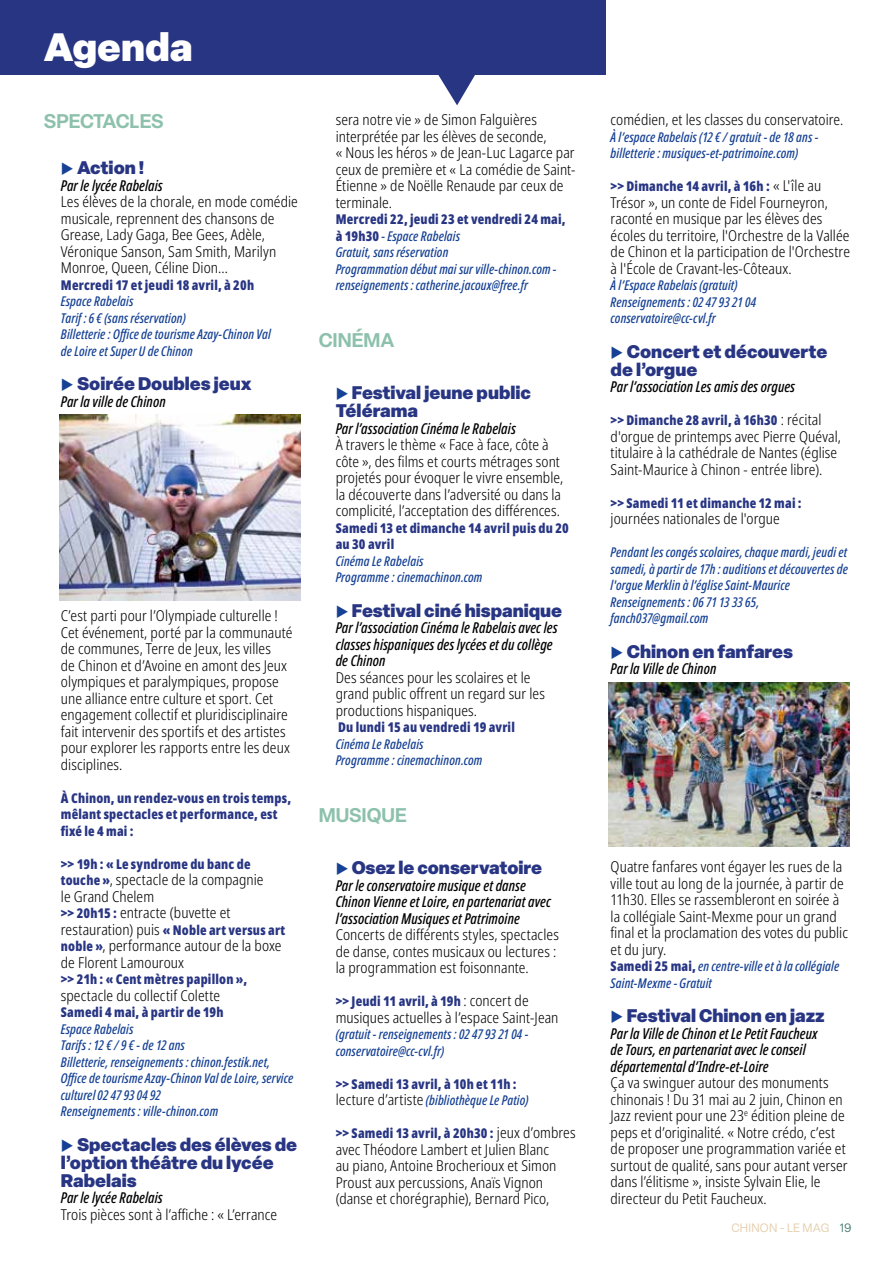
<style>
.page{position:relative;width:893px;height:1263px;background:#fff}
.page>*{position:absolute;margin:0;border:0;box-sizing:border-box;transform-origin:0 0}
.t1{font:900 39px "Elza";color:#fff}
.t2{font:600 19.5px "Elza";color:#8dc1ad}
.t3{font:600 19.5px "Elza";letter-spacing:-.02em;color:#8dc1ad}
.t4{font:900 18px/18px "Elza";color:#283583}
.t5{font:300 condensed 15px/16.5px "Noto Sans";letter-spacing:.005em;color:#000}
.t6{font:italic 500 extra-condensed 15px/16.5px "Noto Sans";letter-spacing:.005em;color:#000}
.t7{font:italic 500 extra-condensed 13.5px/16.5px "Noto Sans";letter-spacing:.01em;color:#164194}
.t8{font:900 extra-condensed 13.5px/16.5px "Noto Sans";letter-spacing:.015em;color:#283583}
.t9{font:12px "Elza";letter-spacing:.02em;color:#e6d0af}
.s1{color:#164194}
.s2{font-weight:900;font-stretch:extra-condensed;font-size:13.5px;color:#283583}
.s3{font-weight:300;font-stretch:condensed;font-size:15px;color:#000}
.s4{font-weight:900;font-style:normal;color:#283583}
.s5{font-weight:500;font-style:italic;color:#164194}
.s6{color:#4c7e77}
</style>
<div class="page">
<div style="left:0;top:0;width:606px;height:74px;background:#283583"></div>
<svg style="left:436px;top:74px;width:41px;height:31px"></svg>
<img style="left:60px;top:414px;width:240px;height:187px">
<img style="left:609px;top:682px;width:240px;height:164px">
<h1 class="t1" style="left:44px;top:19px;width:150px">Agenda</h1>
<h2 class="t3" style="left:44px;top:107px;width:121px">SPECTACLES</h2>
<p class="t4" style="left:61px;top:158px;width:85px"><span class="s1">◆</span> Action !</p>
<p class="t6" style="left:61px;top:177px;width:103px">Par le lycée Rabelais</p>
<p class="t5" style="left:61px;top:194px;width:239px">Les élèves de la chorale, en mode comédie musicale, reprennent des chansons de Grease, Lady Gaga, Bee Gees, Adèle, Véronique Sanson, Sam Smith, Marilyn Monroe, Queen, Céline Dion…</p>
<p class="t8" style="left:61px;top:277px;width:195px">Mercredi 17 et jeudi 18 avril, à 20h</p>
<p class="t7" style="left:61px;top:293px;width:211px">Espace Rabelais<br>Tarif : 6 € (sans réservation)<br>Billetterie : Office de tourisme Azay-Chinon Val de Loire et Super U de Chinon</p>
<p class="t4" style="left:61px;top:374px;width:192px"><span class="s1">◆</span> Soirée Doubles jeux</p>
<p class="t6" style="left:61px;top:393px;width:106px">Par la ville de Chinon</p>
<p class="t5" style="left:61px;top:608px;width:233px">C’est parti pour l’Olympiade culturelle !<br>Cet événement, porté par la communauté de communes, Terre de Jeux, les villes<br>de Chinon et d’Avoine en amont des Jeux olympiques et paralympiques, propose une alliance entre culture et sport. Cet engagement collectif et pluridisciplinaire fait intervenir des sportifs et des artistes pour explorer les rapports entre les deux disciplines.</p>
<p class="t8" style="left:61px;top:790px;width:232px">À Chinon, un rendez-vous en trois temps, mêlant spectacles et performance, est fixé le 4 mai :</p>
<p class="t8" style="left:61px;top:855px;width:191px">&gt;&gt; 19h : « Le syndrome du banc de</p>
<p class="t5" style="left:61px;top:872px;width:204px"><span class="s2">touche »</span>, spectacle de la compagnie le Grand Chelem<br><span class="s2">&gt;&gt; 20h15 :</span> entracte (buvette et</p>
<p class="t8" style="left:61px;top:922px;width:226px"><span class="s3">restauration) puis</span> « Noble art versus art</p>
<p class="t5" style="left:61px;top:938px;width:222px"><span class="s2">noble »</span>, performance autour de la boxe de Florent Lamouroux</p>
<p class="t8" style="left:61px;top:971px;width:188px">&gt;&gt; 21h : « Cent mètres papillon »,</p>
<p class="t5" style="left:61px;top:987px;width:161px">spectacle du collectif Colette</p>
<p class="t8" style="left:61px;top:1004px;width:164px">Samedi 4 mai, à partir de 19h</p>
<p class="t7" style="left:61px;top:1021px;width:234px">Espace Rabelais<br>Tarifs : 12 € / 9 € - de 12 ans<br>Billetterie, renseignements : chinon.festik.net, Office de tourisme Azay-Chinon Val de Loire, service culturel 02 47 93 04 92<br>Renseignements : ville-chinon.com</p>
<p class="t4" style="left:61px;top:1135px;width:238px"><span class="s1">◆</span> Spectacles des élèves de l’option théâtre du lycée<br>Rabelais</p>
<p class="t6" style="left:61px;top:1190px;width:103px">Par le lycée Rabelais</p>
<p class="t5" style="left:61px;top:1206px;width:218px">Trois pièces sont à l’affiche : « L’errance</p>
<p class="t5" style="left:336px;top:112px;width:241px">sera notre vie » de Simon Falguières interprétée par les élèves de seconde,<br>« Nous les héros » de Jean-Luc Lagarce par ceux de première et « La comédie de Saint-Étienne » de Noëlle Renaude par ceux de terminale.</p>
<p class="t7" style="left:336px;top:211px;width:231px"><span class="s4">Mercredi 22, jeudi 23 et vendredi 24 mai, à 19h30</span> - Espace Rabelais<br>Gratuit, sans réservation<br>Programmation début mai sur ville-chinon.com - renseignements : catherine.jacoux@free.fr</p>
<h2 class="t2" style="left:319px;top:326px;width:77px">CINÉMA</h2>
<p class="t4" style="left:336px;top:383px;width:197px"><span class="s1">◆</span> Festival jeune public<br>Télérama</p>
<p class="t6" style="left:336px;top:420px;width:182px">Par l’association Cinéma le Rabelais</p>
<p class="t5" style="left:336px;top:437px;width:229px">À travers le thème « Face à face, côte à côte », des films et courts métrages sont projetés pour évoquer le vivre ensemble, la découverte dans l’adversité ou dans la complicité, l’acceptation des différences.</p>
<p class="t8" style="left:336px;top:519px;width:235px">Samedi 13 et dimanche 14 avril puis du 20 au 30 avril</p>
<p class="t7" style="left:336px;top:553px;width:148px">Cinéma Le Rabelais<br>Programme : cinemachinon.com</p>
<p class="t4" style="left:336px;top:600px;width:228px"><span class="s1">◆</span> Festival ciné hispanique</p>
<p class="t6" style="left:336px;top:620px;width:223px">Par l’association Cinéma le Rabelais avec les classes hispaniques des lycées et du collège de Chinon</p>
<p class="t5" style="left:336px;top:669px;width:211px">Des séances pour les scolaires et le grand public offrent un regard sur les productions hispaniques.</p>
<p class="t8" style="left:338px;top:719px;width:178px">Du lundi 15 au vendredi 19 avril</p>
<p class="t7" style="left:336px;top:736px;width:148px">Cinéma Le Rabelais<br>Programme : cinemachinon.com</p>
<h2 class="t2" style="left:319px;top:801px;width:90px">MUSIQUE</h2>
<p class="t4" style="left:336px;top:858px;width:208px"><span class="s1">◆</span> Osez le conservatoire</p>
<p class="t6" style="left:336px;top:877px;width:217px">Par le conservatoire musique et danse<br>Chinon Vienne et Loire, en partenariat avec l’association Musiques et Patrimoine</p>
<p class="t5" style="left:336px;top:927px;width:225px">Concerts de différents styles, spectacles de danse, contes musicaux ou lectures : la programmation est foisonnante.</p>
<p class="t8" style="left:336px;top:993px;width:194px">&gt;&gt; Jeudi 11 avril, à 19h <span class="s3">: concert de</span></p>
<p class="t5" style="left:336px;top:1009px;width:224px">musiques actuelles à l’espace Saint-Jean</p>
<p class="t7" style="left:336px;top:1026px;width:194px">(gratuit - renseignements : 02 47 93 21 04 - conservatoire@cc-cvl.fr)</p>
<p class="t8" style="left:336px;top:1075px;width:194px">&gt;&gt; Samedi 13 avril, à 10h et 11h : <span class="s3">lecture d’artiste</span> <span class="s5">(bibliothèque Le Patio)</span></p>
<p class="t8" style="left:336px;top:1125px;width:241px">&gt;&gt; Samedi 13 avril, à 20h30 : <span class="s3">jeux d’ombres</span></p>
<p class="t5" style="left:336px;top:1141px;width:222px">avec Théodore Lambert et Julien Blanc au piano, Antoine Brocherioux et Simon Proust aux percussions, Anaïs Vignon (danse et chorégraphie), Bernard Pico,</p>
<p class="t5" style="left:611px;top:112px;width:234px">comédien, et les classes du conservatoire.</p>
<p class="t7" style="left:611px;top:129px;width:209px">À l’espace Rabelais (12 € / gratuit - de 18 ans - billetterie : musiques-et-patrimoine.com)</p>
<p class="t8" style="left:611px;top:178px;width:212px">&gt;&gt; Dimanche 14 avril, à 16h : <span class="s3">« L'île au</span></p>
<p class="t5" style="left:611px;top:194px;width:241px">Trésor », un conte de Fidel Fourneyron, raconté en musique par les élèves des écoles du territoire, l'Orchestre de la Vallée de Chinon et la participation de l'Orchestre à l'École de Cravant-les-Côteaux.</p>
<p class="t7" style="left:611px;top:277px;width:147px">À l’Espace Rabelais (gratuit)<br>Renseignements : 02 47 93 21 04 conservatoire@cc-cvl.fr</p>
<p class="t4" style="left:611px;top:342px;width:218px"><span class="s1">◆</span> Concert et découverte de l’orgue</p>
<p class="t6" style="left:611px;top:379px;width:186px">Par l’association Les amis des orgues</p>
<p class="t8" style="left:611px;top:412px;width:212px">&gt;&gt; Dimanche 28 avril, à 16h30 <span class="s3">: récital</span></p>
<p class="t5" style="left:611px;top:428px;width:232px">d'orgue de printemps avec Pierre Quéval, titulaire à la cathédrale de Nantes (église<br>Saint-Maurice à Chinon - entrée libre).</p>
<p class="t8" style="left:611px;top:495px;width:193px">&gt;&gt; Samedi 11 et dimanche 12 mai :</p>
<p class="t5" style="left:611px;top:511px;width:171px">journées nationales de l'orgue</p>
<p class="t7" style="left:611px;top:544px;width:239px">Pendant les congés scolaires, chaque mardi, jeudi et samedi, à partir de 17h : auditions et découvertes de l'orgue Merklin à l’église Saint-Maurice Renseignements : 06 71 13 33 65, fanch037@gmail.com</p>
<p class="t4" style="left:611px;top:642px;width:184px"><span class="s1">◆</span> Chinon en fanfares</p>
<p class="t6" style="left:611px;top:661px;width:107px">Par la Ville de Chinon</p>
<p class="t5" style="left:611px;top:859px;width:239px">Quatre fanfares vont égayer les rues de la ville tout au long de la journée, à partir de 11h30. Elles se rassembleront en soirée à la collégiale Saint-Mexme pour un grand final et la proclamation des votes du public et du jury.</p>
<p class="t7" style="left:611px;top:958px;width:230px"><span class="s4">Samedi 25 mai,</span> en centre-ville et à la collégiale<br>Saint-Mexme - Gratuit</p>
<p class="t4" style="left:611px;top:1006px;width:216px"><span class="s1">◆</span> Festival Chinon en jazz</p>
<p class="t6" style="left:611px;top:1025px;width:208px">Par la Ville de Chinon et Le Petit Faucheux de Tours, en partenariat avec le conseil départemental d’Indre-et-Loire</p>
<p class="t5" style="left:611px;top:1075px;width:239px">Ça va swinguer autour des monuments chinonais ! Du 31 mai au 2 juin, Chinon en Jazz revient pour une 23<sup>e</sup> édition pleine de peps et d’originalité. « Notre crédo, c’est de proposer une programmation variée et surtout de qualité, sans pour autant verser dans l’élitisme », insiste Sylvain Elie, le directeur du Petit Faucheux.</p>
<p class="t9" style="left:731px;top:1220px;width:122px">CHINON - LE MAG <span class="s6">19</span></p>
</div>
